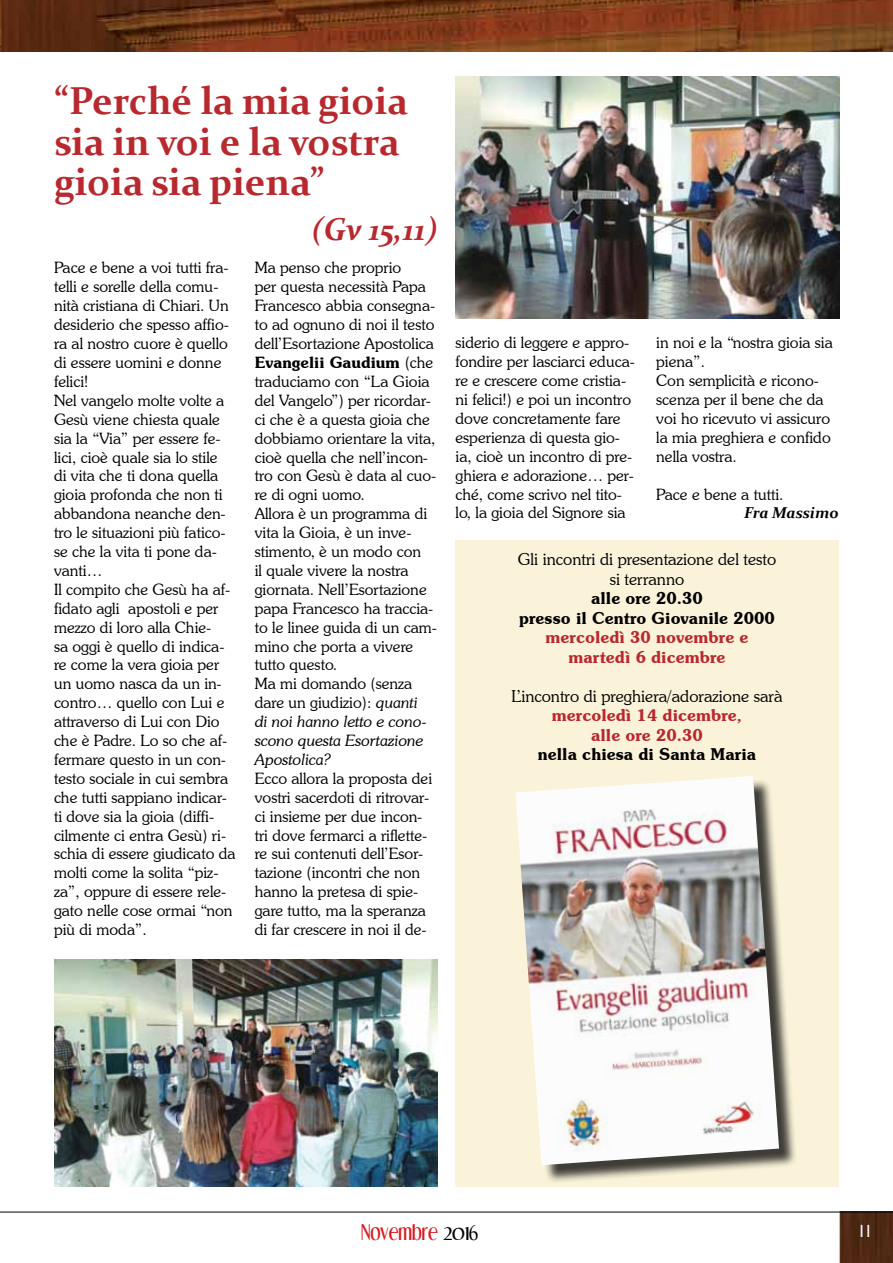
<style>
.page{position:relative;width:893px;height:1263px;background:#fff}
.page>*{position:absolute;margin:0;border:0;box-sizing:border-box;transform-origin:0 0}
.t1{font:700 39px/40.5px "Constantia";color:#b8292f}
.t2{font:italic 700 31.5px "Constantia";color:#b8292f}
.t3{font:18.75px "Dream Orphans";color:#d71920}
.t4{font:condensed 18px "Gill Sans";color:#fff}
.t5{font:300 16.5px/19.5px "Souvenir IT Cby BT";color:#000;text-align:center}
.t6{font:600 16.5px/19.5px "Souvenir IT Cby BT";color:#b8292f;text-align:center}
.t7{font:600 16.5px/19.5px "Souvenir IT Cby BT";color:#000;text-align:center}
.t8{font:300 15.75px/18.9px "Souvenir IT Cby BT";color:#000}
.t9{font:italic 700 15.75px "Constantia";letter-spacing:-.005em;color:#000}
.s1{font-weight:600}
.s2{font-style:italic}
.s3{color:#000}
</style>
<div class="page">
<img style="left:839px;top:1213px;width:54px;height:50px">
<hr style="left:0;top:1212px;width:893px;height:1px;background:#000">
<img style="left:0;top:0;width:893px;height:51px">
<div style="left:455px;top:540px;width:384px;height:646px;background:#faf3da"></div>
<div style="left:518px;top:779px;width:279px;height:404px;background:#000;opacity:.75"></div>
<img style="left:515px;top:776px;width:264px;height:389px">
<img style="left:54px;top:960px;width:383px;height:226px">
<img style="left:455px;top:77px;width:384px;height:241px">
<h1 class="t1" style="left:54px;top:79px;width:355px">“Perché la mia gioia sia in voi e la vostra gioia sia piena”</h1>
<h2 class="t2" style="left:312px;top:208px;width:127px">(Gv 15,11)</h2>
<p class="t8" style="left:54px;top:258px;width:183px">Pace e bene a voi tutti fra&shy;telli e sorelle della comu&shy;nità cristiana di Chiari. Un desiderio che spesso affio&shy;ra al nostro cuore è quello di essere uomini e donne felici!<br>Nel vangelo molte volte a<br>Gesù viene chiesta quale sia la “Via” per essere fe&shy;lici, cioè quale sia lo stile<br>di vita che ti dona quella gioia profonda che non ti abbandona neanche den&shy;tro le situazioni più fatico&shy;se che la vita ti pone da&shy;vanti…<br>Il compito che Gesù ha af&shy;fidato agli apostoli e per mezzo di loro alla Chie-<br>sa oggi è quello di indica&shy;re come la vera gioia per un uomo nasca da un in&shy;contro… quello con Lui e attraverso di Lui con Dio che è Padre. Lo so che af&shy;fermare questo in un con&shy;testo sociale in cui sembra che tutti sappiano indicar&shy;ti dove sia la gioia (diffi&shy;cilmente ci entra Gesù) ri&shy;schia di essere giudicato da molti come la solita “piz&shy;za”, oppure di essere rele&shy;gato nelle cose ormai “non più di moda”.</p>
<p class="t8" style="left:255px;top:258px;width:184px">Ma penso che proprio<br>per questa necessità Papa<br>Francesco abbia consegna&shy;to ad ognuno di noi il testo dell’Esortazione Apostolica<br><span class="s1">Evangelii Gaudium</span> (che traduciamo con “La Gioia del Vangelo”) per ricordar&shy;ci che è a questa gioia che dobbiamo orientare la vita, cioè quella che nell’incon&shy;tro con Gesù è data al cuo&shy;re di ogni uomo.<br>Allora è un programma di vita la Gioia, è un inve&shy;stimento, è un modo con<br>il quale vivere la nostra giornata. Nell’Esortazione papa Francesco ha traccia&shy;to le linee guida di un cam&shy;mino che porta a vivere tutto questo.<br>Ma mi domando (senza dare un giudizio): <span class="s2">quanti<br>di noi hanno letto e cono&shy;scono questa Esortazione<br>Apostolica?</span></p>
<p class="t8" style="left:255px;top:769px;width:179px">Ecco allora la proposta dei vostri sacerdoti di ritrovar&shy;ci insieme per due incon&shy;tri dove fermarci a riflette&shy;re sui contenuti dell’Esor&shy;tazione (incontri che non hanno la pretesa di spie&shy;gare tutto, ma la speranza di far crescere in noi il de-</p>
<p class="t8" style="left:455px;top:333px;width:181px">siderio di leggere e appro&shy;fondire per lasciarci educa&shy;re e crescere come cristia&shy;ni felici!) e poi un incontro dove concretamente fare esperienza di questa gio&shy;ia, cioè un incontro di pre&shy;ghiera e adorazione… per&shy;ché, come scrivo nel tito&shy;lo, la gioia del Signore sia</p>
<p class="t8" style="left:656px;top:333px;width:178px">in noi e la “nostra gioia sia piena”.<br>Con semplicità e ricono&shy;scenza per il bene che da voi ho ricevuto vi assicuro la mia preghiera e confido nella vostra.</p>
<p class="t8" style="left:656px;top:484px;width:129px">Pace e bene a tutti.</p>
<p class="t9" style="left:744px;top:502px;width:96px">Fra Massimo</p>
<p class="t5" style="left:518px;top:550px;width:260px">Gli incontri di presentazione del testo si terranno</p>
<p class="t7" style="left:519px;top:588px;width:257px">alle ore 20.30<br>presso il Centro Giovanile 2000</p>
<p class="t6" style="left:546px;top:627px;width:204px">mercoledì 30 novembre e martedì 6 dicembre</p>
<p class="t5" style="left:511px;top:686px;width:273px">L’incontro di preghiera/adorazione sarà</p>
<p class="t6" style="left:552px;top:705px;width:192px">mercoledì 14 dicembre, alle ore 20.30</p>
<p class="t7" style="left:538px;top:744px;width:220px">nella chiesa di Santa Maria</p>
<p class="t3" style="left:361px;top:1221px;width:118px">Novembre <span class="s3">2016</span></p>
<p class="t4" style="left:859px;top:1221px;width:15px">11</p>
</div>
